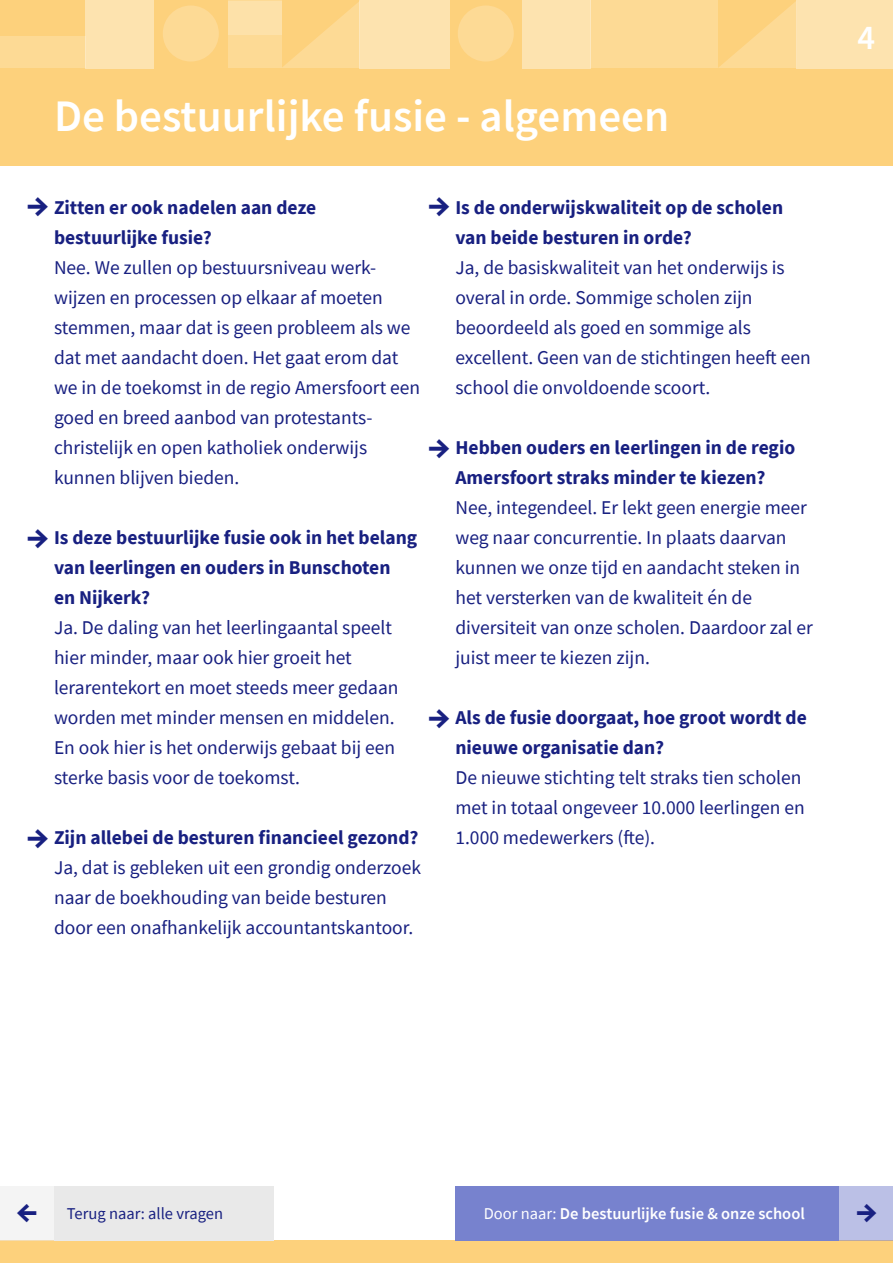
<style>
.page{position:relative;width:893px;height:1263px;background:#fff}
.page>*{position:absolute;margin:0;border:0;box-sizing:border-box;transform-origin:0 0}
.t1{font:600 45px "Source Sans Pro";color:#fff}
.t2{font:700 36px "Source Sans Pro";color:#182081}
.t3{font:600 34.5px "Source Sans Pro";color:#fff}
.t4{font:700 34.5px "Source Sans Pro";color:#182081}
.t5{font:19.5px/30px "Source Sans Pro";color:#182081}
.t6{font:700 19.5px/30px "Source Sans Pro";color:#182081}
.t7{font:600 16.5px "Source Sans Pro";color:#fff}
.t8{font:16.5px "Source Sans Pro";color:#182081}
.s1{font-weight:700;font-size:34.5px}
.s2{font-weight:400}
</style>
<div class="page">
<div style="left:0;top:0;width:893px;height:165px;background:#fdd17c"></div>
<div style="left:0;top:1241px;width:893px;height:22px;background:#fdd17c"></div>
<div style="left:86px;top:0;width:68px;height:68px;background:#fde3af"></div>
<div style="left:360px;top:0;width:90px;height:68px;background:#fde3af"></div>
<div style="left:228px;top:1px;width:53px;height:67px;background:#fdda95"></div>
<div style="left:163px;top:6px;width:56px;height:56px;background:#fdda95;border-radius:50%"></div>
<svg style="left:281px;top:1px;width:79px;height:67px"></svg>
<div style="left:228px;top:1px;width:53px;height:33px;background:#fde1a9"></div>
<div style="left:0;top:36px;width:86px;height:32px;background:#fdda95"></div>
<div style="left:522px;top:0;width:68px;height:68px;background:#fde3af"></div>
<div style="left:796px;top:0;width:97px;height:68px;background:#fde3af"></div>
<div style="left:590px;top:1px;width:128px;height:67px;background:#fdda95"></div>
<div style="left:458px;top:6px;width:56px;height:56px;background:#fdda95;border-radius:50%"></div>
<svg style="left:718px;top:1px;width:78px;height:67px"></svg>
<div style="left:0;top:1187px;width:54px;height:54px;background:#f4f4f4"></div>
<div style="left:54px;top:1187px;width:220px;height:54px;background:#e9e9e9"></div>
<div style="left:839px;top:1187px;width:54px;height:54px;background:#bbc0e6"></div>
<div style="left:455px;top:1187px;width:384px;height:54px;background:#7782ce"></div>
<h1 class="t1" style="left:54px;top:99px;width:617px">De bestuurlijke fusie - algemeen</h1>
<h2 class="t2" style="left:26px;top:180px;width:24px">→</h2>
<p class="t6" style="left:54px;top:194px;width:264px">Zitten er ook nadelen aan deze bestuurlijke fusie?</p>
<p class="t5" style="left:54px;top:254px;width:368px">Nee. We zullen op bestuursniveau werk&shy;wijzen en processen op elkaar af moeten stemmen, maar dat is geen probleem als we dat met aandacht doen. Het gaat erom dat we in de toekomst in de regio Amersfoort een goed en breed aanbod van protestants&shy;christelijk en open katholiek onderwijs kunnen blijven bieden.</p>
<h2 class="t2" style="left:26px;top:512px;width:24px">→</h2>
<p class="t6" style="left:54px;top:524px;width:365px">Is deze bestuurlijke fusie ook in het belang van leerlingen en ouders in Bunschoten<br>en Nijkerk?</p>
<p class="t5" style="left:54px;top:614px;width:346px">Ja. De daling van het leerlingaantal speelt hier minder, maar ook hier groeit het lerarentekort en moet steeds meer gedaan worden met minder mensen en middelen.<br>En ook hier is het onderwijs gebaat bij een sterke basis voor de toekomst.</p>
<h2 class="t2" style="left:26px;top:811px;width:24px">→</h2>
<p class="t6" style="left:54px;top:823px;width:366px">Zijn allebei de besturen financieel gezond?</p>
<p class="t5" style="left:54px;top:854px;width:369px">Ja, dat is gebleken uit een grondig onderzoek naar de boekhouding van beide besturen door een onafhankelijk accountantskantoor.</p>
<h2 class="t2" style="left:428px;top:180px;width:24px">→</h2>
<p class="t6" style="left:455px;top:194px;width:329px">Is de onderwijskwaliteit op de scholen van beide besturen in orde?</p>
<p class="t5" style="left:455px;top:254px;width:357px">Ja, de basiskwaliteit van het onderwijs is overal in orde. Sommige scholen zijn beoordeeld als goed en sommige als excellent. Geen van de stichtingen heeft een school die onvoldoende scoort.</p>
<h2 class="t2" style="left:428px;top:421px;width:24px">→</h2>
<p class="t6" style="left:455px;top:434px;width:341px">Hebben ouders en leerlingen in de regio<br>Amersfoort straks minder te kiezen?</p>
<p class="t5" style="left:455px;top:494px;width:359px">Nee, integendeel. Er lekt geen energie meer weg naar concurrentie. In plaats daarvan kunnen we onze tijd en aandacht steken in het versterken van de kwaliteit én de diversiteit van onze scholen. Daardoor zal er juist meer te kiezen zijn.</p>
<h2 class="t2" style="left:428px;top:692px;width:24px">→</h2>
<p class="t6" style="left:455px;top:704px;width:353px">Als de fusie doorgaat, hoe groot wordt de nieuwe organisatie dan?</p>
<p class="t5" style="left:455px;top:764px;width:351px">De nieuwe stichting telt straks tien scholen met in totaal ongeveer 10.000 leerlingen en<br>1.000 medewerkers (fte).</p>
<h3 class="t3" style="left:857px;top:25px;width:19px">4</h3>
<p class="t8" style="left:16px;top:1206px;width:208px"><span class="s1">←</span> Terug naar: alle vragen</p>
<p class="t7" style="left:484px;top:1207px;width:323px"><span class="s2">Door naar:</span> De bestuurlijke fusie &amp; onze school</p>
<h3 class="t4" style="left:856px;top:1187px;width:23px">→</h3>
</div>
